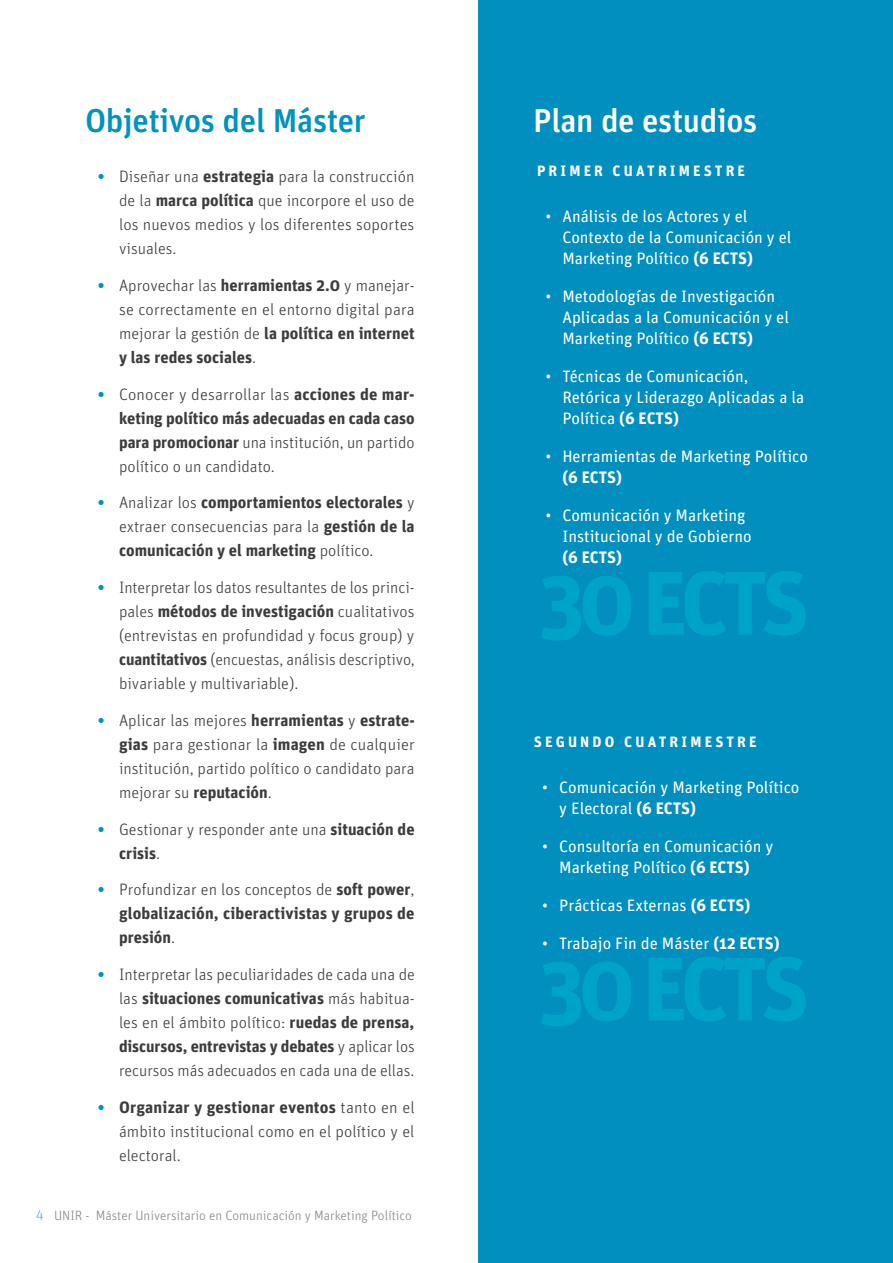
<style>
.page{position:relative;width:893px;height:1263px;background:#fff}
.page>*{position:absolute;margin:0;border:0;box-sizing:border-box;transform-origin:0 0}
.t1{font:500 33px "Unit OT";letter-spacing:-.01em;color:#0092c0}
.t2{font:500 33px "Unit OT";letter-spacing:-.01em;color:#fff}
.t3{font:300 16.5px/24px "Unit OT";color:#3c3c3b;text-align:justify}
.t4{font:16.5px/21px "Unit OT";color:#fff}
.t5{font:700 16.5px/24px "Unit OT";color:#3c3c3b;text-align:justify}
.t6{font:700 16.5px "Unit OT";color:#fff}
.t7{font:700 15px "Unit OT";letter-spacing:.21em;color:#fff}
.t8{font:300 13.5px "Unit OT";color:#878787}
.s1{font-weight:700;color:#0092c0}
.s2{font-weight:700}
.s3{color:#0092c0}
.s4{font-weight:300}
.s5{color:#4eaece}
</style>
<div class="page">
<div style="left:478px;top:0;width:415px;height:1263px;background:#008fbe"></div>
<h1 class="t1" style="left:85px;top:100px;width:282px">Objetivos del Máster</h1>
<p class="t3" style="left:119px;top:164px;width:297px;text-indent:-21px"><span class="s1">•</span> Diseñar una <span class="s2">estrategia</span> para la construcción de la <span class="s2">marca política</span> que incorpore el uso de los nuevos medios y los diferentes soportes visuales.</p>
<p class="t3" style="left:119px;top:273px;width:297px;text-indent:-21px"><span class="s1">•</span> Aprovechar las <span class="s2">herramientas 2.0</span> y manejar&shy;se correctamente en el entorno digital para mejorar la gestión de <span class="s2">la política en internet y las redes sociales</span>.</p>
<p class="t3" style="left:119px;top:382px;width:297px;text-indent:-21px"><span class="s1">•</span> Conocer y desarrollar las <span class="s2">acciones de mar&shy;keting político más adecuadas en cada caso para promocionar</span> una institución, un partido político o un candidato.</p>
<p class="t5" style="left:119px;top:490px;width:297px;text-indent:-21px"><span class="s3">•</span> <span class="s4">Analizar los</span> comportamientos electorales <span class="s4">y extraer consecuencias para la</span> gestión de la comunicación y el marketing <span class="s4">político.</span></p>
<p class="t3" style="left:119px;top:575px;width:297px;text-indent:-21px"><span class="s1">•</span> Interpretar los datos resultantes de los princi&shy;pales <span class="s2">métodos de investigación</span> cualitativos (entrevistas en profundidad y focus group) y <span class="s2">cuantitativos</span> (encuestas, análisis descriptivo, bivariable y multivariable).</p>
<p class="t3" style="left:119px;top:708px;width:297px;text-indent:-21px"><span class="s1">•</span> Aplicar las mejores <span class="s2">herramientas</span> y <span class="s2">estrate&shy;gias</span> para gestionar la <span class="s2">imagen</span> de cualquier institución, partido político o candidato para mejorar su <span class="s2">reputación</span>.</p>
<p class="t3" style="left:119px;top:817px;width:297px;text-indent:-21px"><span class="s1">•</span> Gestionar y responder ante una <span class="s2">situación de crisis</span>.</p>
<p class="t5" style="left:119px;top:877px;width:297px;text-indent:-21px"><span class="s3">•</span> <span class="s4">Profundizar en los conceptos de</span> soft power<span class="s4">, </span>globalización, ciberactivistas y grupos de presión<span class="s4">.</span></p>
<p class="t3" style="left:119px;top:962px;width:297px;text-indent:-21px"><span class="s1">•</span> Interpretar las peculiaridades de cada una de las <span class="s2">situaciones comunicativas</span> más habitua&shy;les en el ámbito político: <span class="s2">ruedas de prensa, discursos, entrevistas y debates</span> y aplicar los recursos más adecuados en cada una de ellas.</p>
<p class="t3" style="left:119px;top:1095px;width:297px;text-indent:-21px"><span class="s1">•</span> <span class="s2">Organizar y gestionar eventos</span> tanto en el ámbito institucional como en el político y el electoral.</p>
<p class="t8" style="left:36px;top:1207px;width:377px"><span class="s5">4</span> UNIR - Máster Universitario en Comunicación y Marketing Político</p>
<h1 class="t2" style="left:533px;top:100px;width:226px">Plan de estudios</h1>
<p class="t7" style="left:537px;top:161px;width:209px">PRIMER CUATRIMESTRE</p>
<p class="t4" style="left:562px;top:206px;width:231px;text-indent:-17px">• Análisis de los Actores y el<br>Contexto de la Comunicación y el<br>Marketing Político <span class="s2">(6 ECTS)</span></p>
<p class="t4" style="left:562px;top:286px;width:228px;text-indent:-17px">• Metodologías de Investigación<br>Aplicadas a la Comunicación y el<br>Marketing Político <span class="s2">(6 ECTS)</span></p>
<p class="t4" style="left:562px;top:366px;width:243px;text-indent:-17px">• Técnicas de Comunicación,<br>Retórica y Liderazgo Aplicadas a la<br>Política <span class="s2">(6 ECTS)</span></p>
<p class="t4" style="left:545px;top:446px;width:264px">• Herramientas de Marketing Político</p>
<p class="t6" style="left:562px;top:467px;width:61px">(6 ECTS)</p>
<p class="t4" style="left:562px;top:505px;width:191px;text-indent:-17px">• Comunicación y Marketing<br>Institucional y de Gobierno</p>
<p class="t6" style="left:562px;top:547px;width:61px">(6 ECTS)</p>
<p class="t7" style="left:534px;top:731px;width:224px">SEGUNDO CUATRIMESTRE</p>
<p class="t4" style="left:559px;top:776px;width:242px;text-indent:-17px">• Comunicación y Marketing Político y Electoral <span class="s2">(6 ECTS)</span></p>
<p class="t4" style="left:542px;top:835px;width:232px;text-align:center">• Consultoría en Comunicación y<br>Marketing Político <span class="s2">(6 ECTS)</span></p>
<p class="t4" style="left:542px;top:895px;width:210px">• Prácticas Externas <span class="s2">(6 ECTS)</span></p>
<p class="t4" style="left:542px;top:933px;width:239px">• Trabajo Fin de Máster <span class="s2">(12 ECTS)</span></p>
</div>
